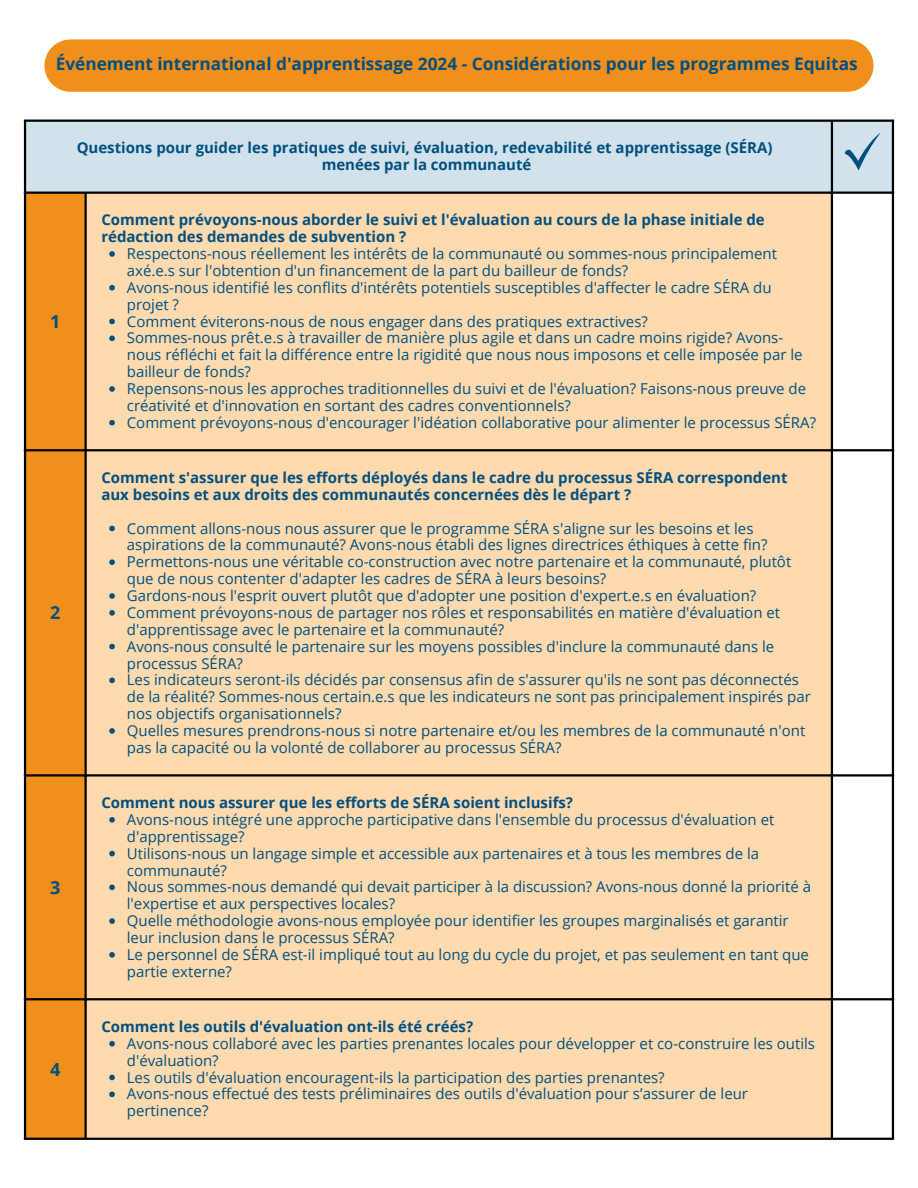
<style>
.page{position:relative;width:918px;height:1188px;background:#fff}
.page>*{position:absolute;margin:0;border:0;box-sizing:border-box;transform-origin:0 0}
.t1{font:700 18px "Open Sans";color:#00507f}
.t2{font:700 17.25px "Open Sans";color:#00507f}
.t3{font:15px/16.8px "Open Sans";color:#00507f}
.t4{font:700 15px/16.8px "Open Sans";color:#00507f}
</style>
<div class="page">
<div style="left:44px;top:39px;width:830px;height:53px;background:#f08f1c"></div>
<div style="left:26px;top:122px;width:866px;height:70px;background:#d1e2ec"></div>
<div style="left:26px;top:194px;width:59px;height:944px;background:#f08f1c"></div>
<div style="left:87px;top:194px;width:744px;height:944px;background:#ffdaaf"></div>
<svg style="left:109px;top:251px;width:6px;height:6px"></svg>
<svg style="left:109px;top:285px;width:6px;height:6px"></svg>
<svg style="left:109px;top:319px;width:6px;height:5px"></svg>
<svg style="left:109px;top:336px;width:6px;height:5px"></svg>
<svg style="left:109px;top:386px;width:6px;height:6px"></svg>
<svg style="left:109px;top:420px;width:6px;height:6px"></svg>
<svg style="left:109px;top:526px;width:6px;height:5px"></svg>
<svg style="left:109px;top:559px;width:6px;height:6px"></svg>
<svg style="left:109px;top:593px;width:6px;height:6px"></svg>
<svg style="left:109px;top:610px;width:6px;height:6px"></svg>
<svg style="left:109px;top:644px;width:6px;height:5px"></svg>
<svg style="left:109px;top:678px;width:6px;height:5px"></svg>
<svg style="left:109px;top:728px;width:6px;height:6px"></svg>
<svg style="left:109px;top:817px;width:6px;height:6px"></svg>
<svg style="left:109px;top:851px;width:6px;height:5px"></svg>
<svg style="left:109px;top:885px;width:6px;height:5px"></svg>
<svg style="left:109px;top:918px;width:6px;height:6px"></svg>
<svg style="left:109px;top:952px;width:6px;height:6px"></svg>
<svg style="left:109px;top:1041px;width:6px;height:6px"></svg>
<svg style="left:109px;top:1075px;width:6px;height:5px"></svg>
<svg style="left:109px;top:1092px;width:6px;height:5px"></svg>
<hr style="left:24px;top:122px;width:2px;height:1016px;background:#000">
<hr style="left:85px;top:194px;width:2px;height:944px;background:#000">
<hr style="left:831px;top:122px;width:2px;height:1016px;background:#000">
<hr style="left:892px;top:122px;width:2px;height:1016px;background:#000">
<hr style="left:24px;top:120px;width:870px;height:2px;background:#000">
<hr style="left:24px;top:192px;width:870px;height:2px;background:#000">
<hr style="left:24px;top:449px;width:870px;height:2px;background:#000">
<hr style="left:24px;top:774px;width:870px;height:3px;background:#000">
<hr style="left:24px;top:998px;width:870px;height:2px;background:#000">
<hr style="left:24px;top:1138px;width:870px;height:2px;background:#000">
<svg style="left:844px;top:130px;width:39px;height:41px"></svg>
<p class="t2" style="left:56px;top:52px;width:803px">Événement international d'apprentissage 2024 - Considérations pour les programmes Equitas</p>
<p class="t1" style="left:50px;top:308px;width:12px">1</p>
<p class="t1" style="left:50px;top:600px;width:12px">2</p>
<p class="t1" style="left:50px;top:874px;width:12px">3</p>
<p class="t1" style="left:50px;top:1057px;width:12px">4</p>
<h1 class="t4" style="left:77px;top:139px;width:697px">Questions pour guider les pratiques de suivi, évaluation, redevabilité et apprentissage (SÉRA)</h1>
<p class="t4" style="left:322px;top:156px;width:211px">menées par la communauté</p>
<p class="t4" style="left:101px;top:211px;width:665px">Comment prévoyons-nous aborder le suivi et l'évaluation au cours de la phase initiale de rédaction des demandes de subvention ?</p>
<p class="t3" style="left:127px;top:245px;width:652px">Respectons-nous réellement les intérêts de la communauté ou sommes-nous principalement axé.e.s sur l'obtention d'un financement de la part du bailleur de fonds?</p>
<p class="t3" style="left:127px;top:279px;width:646px">Avons-nous identifié les conflits d'intérêts potentiels susceptibles d'affecter le cadre SÉRA du projet ?</p>
<p class="t3" style="left:127px;top:312px;width:523px">Comment éviterons-nous de nous engager dans des pratiques extractives?</p>
<p class="t3" style="left:127px;top:329px;width:677px">Sommes-nous prêt.e.s à travailler de manière plus agile et dans un cadre moins rigide? Avons&shy;nous réfléchi et fait la différence entre la rigidité que nous nous imposons et celle imposée par le bailleur de fonds?</p>
<p class="t3" style="left:127px;top:380px;width:681px">Repensons-nous les approches traditionnelles du suivi et de l'évaluation? Faisons-nous preuve de créativité et d'innovation en sortant des cadres conventionnels?</p>
<p class="t3" style="left:127px;top:414px;width:691px">Comment prévoyons-nous d'encourager l'idéation collaborative pour alimenter le processus SÉRA?</p>
<p class="t4" style="left:101px;top:469px;width:688px">Comment s'assurer que les efforts déployés dans le cadre du processus SÉRA correspondent aux besoins et aux droits des communautés concernées dès le départ ?</p>
<p class="t3" style="left:127px;top:519px;width:642px">Comment allons-nous nous assurer que le programme SÉRA s'aligne sur les besoins et les aspirations de la communauté? Avons-nous établi des lignes directrices éthiques à cette fin?</p>
<p class="t3" style="left:127px;top:553px;width:666px">Permettons-nous une véritable co-construction avec notre partenaire et la communauté, plutôt que de nous contenter d'adapter les cadres de SÉRA à leurs besoins?</p>
<p class="t3" style="left:127px;top:587px;width:631px">Gardons-nous l'esprit ouvert plutôt que d'adopter une position d'expert.e.s en évaluation?</p>
<p class="t3" style="left:127px;top:604px;width:655px">Comment prévoyons-nous de partager nos rôles et responsabilités en matière d'évaluation et d'apprentissage avec le partenaire et la communauté?</p>
<p class="t3" style="left:127px;top:637px;width:649px">Avons-nous consulté le partenaire sur les moyens possibles d'inclure la communauté dans le processus SÉRA?</p>
<p class="t3" style="left:127px;top:671px;width:686px">Les indicateurs seront-ils décidés par consensus afin de s'assurer qu'ils ne sont pas déconnectés de la réalité? Sommes-nous certain.e.s que les indicateurs ne sont pas principalement inspirés par nos objectifs organisationnels?</p>
<p class="t3" style="left:127px;top:722px;width:680px">Quelles mesures prendrons-nous si notre partenaire et/ou les membres de la communauté n'ont pas la capacité ou la volonté de collaborer au processus SÉRA?</p>
<p class="t4" style="left:101px;top:794px;width:473px">Comment nous assurer que les efforts de SÉRA soient inclusifs?</p>
<p class="t3" style="left:127px;top:811px;width:649px">Avons-nous intégré une approche participative dans l'ensemble du processus d'évaluation et d'apprentissage?</p>
<p class="t3" style="left:127px;top:844px;width:634px">Utilisons-nous un langage simple et accessible aux partenaires et à tous les membres de la communauté?</p>
<p class="t3" style="left:127px;top:878px;width:686px">Nous sommes-nous demandé qui devait participer à la discussion? Avons-nous donné la priorité à l'expertise et aux perspectives locales?</p>
<p class="t3" style="left:127px;top:912px;width:663px">Quelle méthodologie avons-nous employée pour identifier les groupes marginalisés et garantir leur inclusion dans le processus SÉRA?</p>
<p class="t3" style="left:127px;top:946px;width:684px">Le personnel de SÉRA est-il impliqué tout au long du cycle du projet, et pas seulement en tant que partie externe?</p>
<p class="t4" style="left:101px;top:1018px;width:373px">Comment les outils d'évaluation ont-ils été créés?</p>
<p class="t3" style="left:127px;top:1035px;width:690px">Avons-nous collaboré avec les parties prenantes locales pour développer et co-construire les outils d'évaluation?</p>
<p class="t3" style="left:127px;top:1068px;width:539px">Les outils d'évaluation encouragent-ils la participation des parties prenantes?</p>
<p class="t3" style="left:127px;top:1085px;width:623px">Avons-nous effectué des tests préliminaires des outils d'évaluation pour s’assurer de leur pertinence?</p>
</div>
